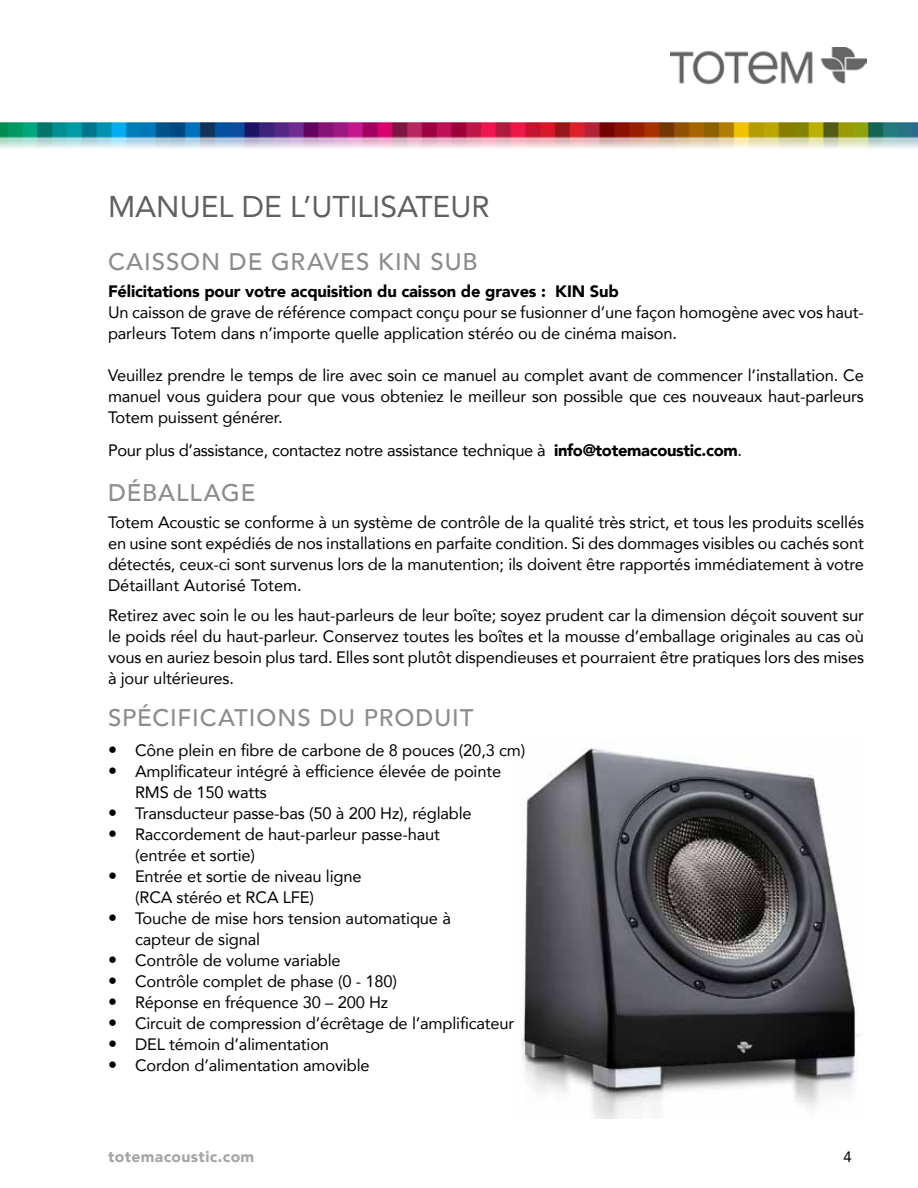
<style>
.page{position:relative;width:918px;height:1188px;background:#fff}
.page>*{position:absolute;margin:0;border:0;box-sizing:border-box;transform-origin:0 0}
.t1{font:30px "Avenir";color:#5f6062}
.t2{font:500 24px "Avenir";letter-spacing:.04em;color:#8a8c8e}
.t3{font:16.5px/21px "Avenir";letter-spacing:-.01em;color:#000}
.t4{font:900 16.5px "Avenir";letter-spacing:-.01em;color:#000}
.t5{font:900 15.75px "Avenir";letter-spacing:.02em;color:#757779}
.t6{font:15px "Avenir";color:#000}
.s1{font-weight:900}
.s2{font-size:18px}
</style>
<div class="page">
<img style="left:670px;top:48px;width:197px;height:37px">
<img style="left:0;top:122px;width:918px;height:26px">
<img style="left:521px;top:748px;width:338px;height:371px">
<h1 class="t1" style="left:108px;top:183px;width:383px">MANUEL DE L’UTILISATEUR</h1>
<h2 class="t2" style="left:108px;top:241px;width:371px">CAISSON DE GRAVES KIN SUB</h2>
<p class="t4" style="left:108px;top:277px;width:512px">Félicitations pour votre acquisition du caisson de graves : KIN Sub</p>
<p class="t3" style="left:108px;top:301px;width:758px">Un caisson de grave de référence compact conçu pour se fusionner d’une façon homogène avec vos haut&shy;parleurs Totem dans n’importe quelle application stéréo ou de cinéma maison.</p>
<p class="t3" style="left:108px;top:364px;width:757px;text-align:justify">Veuillez prendre le temps de lire avec soin ce manuel au complet avant de commencer l’installation. Ce manuel vous guidera pour que vous obteniez le meilleur son possible que ces nouveaux haut-parleurs Totem puissent générer.</p>
<p class="t3" style="left:108px;top:439px;width:636px">Pour plus d’assistance, contactez notre assistance technique à <span class="s1">info@totemacoustic.com</span>.</p>
<h2 class="t2" style="left:108px;top:472px;width:149px">DÉBALLAGE</h2>
<p class="t3" style="left:108px;top:512px;width:758px;text-align:justify">Totem Acoustic se conforme à un système de contrôle de la qualité très strict, et tous les produits scellés en usine sont expédiés de nos installations en parfaite condition. Si des dommages visibles ou cachés sont détectés, ceux-ci sont survenus lors de la manutention; ils doivent être rapportés immédiatement à votre Détaillant Autorisé Totem.</p>
<p class="t3" style="left:108px;top:605px;width:758px;text-align:justify">Retirez avec soin le ou les haut-parleurs de leur boîte; soyez prudent car la dimension déçoit souvent sur le poids réel du haut-parleur. Conservez toutes les boîtes et la mousse d’emballage originales au cas où vous en auriez besoin plus tard. Elles sont plutôt dispendieuses et pourraient être pratiques lors des mises à jour ultérieures.</p>
<h2 class="t2" style="left:108px;top:697px;width:367px">SPÉCIFICATIONS DU PRODUIT</h2>
<p class="t3" style="left:108px;top:740px;width:419px"><span class="s2">•</span> Cône plein en fibre de carbone de 8 pouces (20,3 cm)</p>
<p class="t3" style="left:135px;top:761px;width:368px;text-indent:-27px"><span class="s2">•</span> Amplificateur intégré à efficience élevée de pointe<br>RMS de 150 watts</p>
<p class="t3" style="left:108px;top:803px;width:365px"><span class="s2">•</span> Transducteur passe-bas (50 à 200 Hz), réglable</p>
<p class="t3" style="left:135px;top:824px;width:306px;text-indent:-27px"><span class="s2">•</span> Raccordement de haut-parleur passe-haut (entrée et sortie)</p>
<p class="t3" style="left:135px;top:866px;width:228px;text-indent:-27px"><span class="s2">•</span> Entrée et sortie de niveau ligne (RCA stéréo et RCA LFE)</p>
<p class="t3" style="left:135px;top:908px;width:317px;text-indent:-27px"><span class="s2">•</span> Touche de mise hors tension automatique à capteur de signal</p>
<p class="t3" style="left:108px;top:950px;width:234px"><span class="s2">•</span> Contrôle de volume variable</p>
<p class="t3" style="left:108px;top:971px;width:291px"><span class="s2">•</span> Contrôle complet de phase (0 - 180)</p>
<p class="t3" style="left:108px;top:992px;width:282px"><span class="s2">•</span> Réponse en fréquence 30 – 200 Hz</p>
<p class="t3" style="left:108px;top:1013px;width:408px"><span class="s2">•</span> Circuit de compression d’écrêtage de l’amplificateur</p>
<p class="t3" style="left:108px;top:1034px;width:223px"><span class="s2">•</span> DEL témoin d’alimentation</p>
<p class="t3" style="left:108px;top:1055px;width:263px"><span class="s2">•</span> Cordon d’alimentation amovible</p>
<p class="t5" style="left:108px;top:1143px;width:148px">totemacoustic.com</p>
<p class="t6" style="left:844px;top:1145px;width:10px">4</p>
</div>
